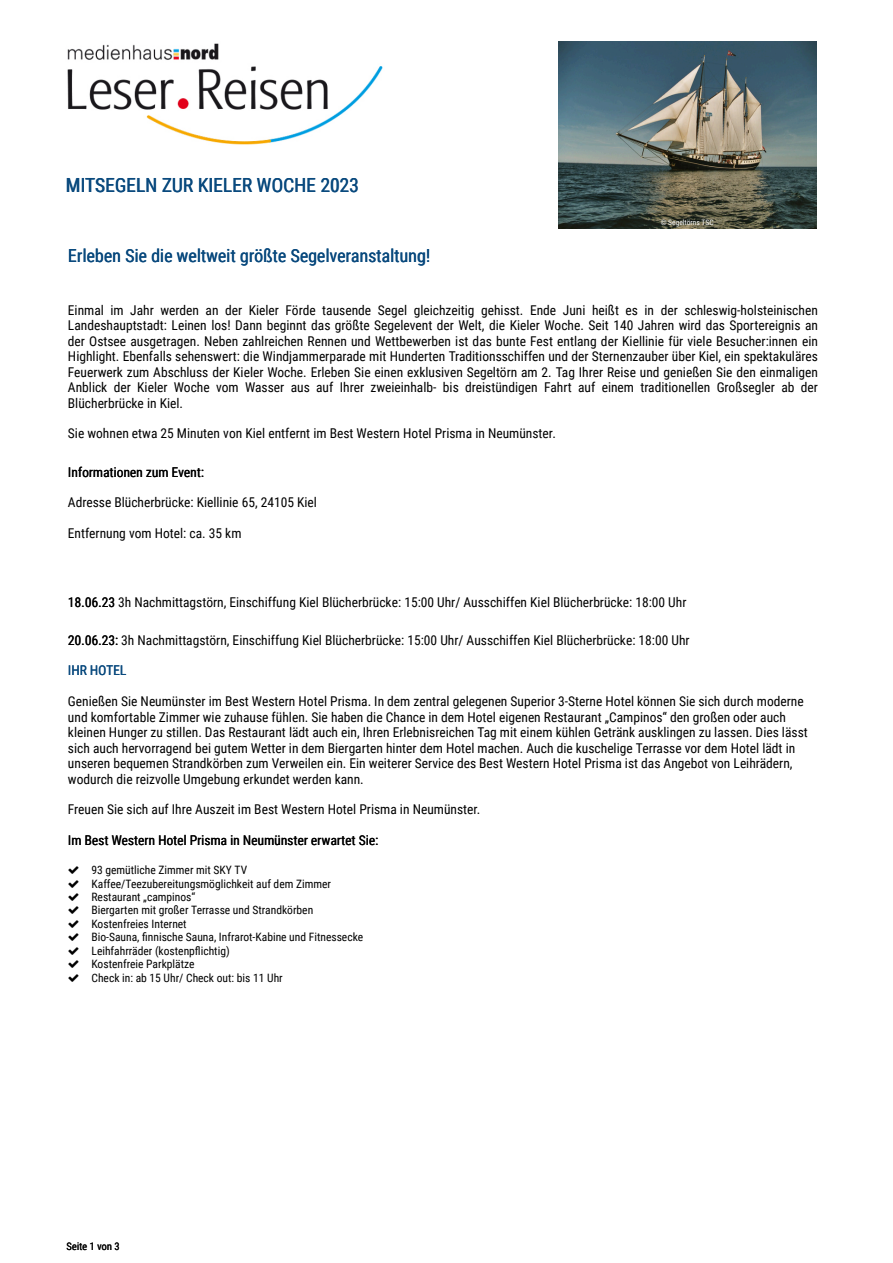
<style>
.page{position:relative;width:893px;height:1263px;background:#fff}
.page>*{position:absolute;margin:0;border:0;box-sizing:border-box;transform-origin:0 0}
.t1{font:19.5px "Roboto Condensed";color:#0a4a7e}
.t2{font:18px "Roboto Condensed";color:#0a4a7e}
.t3{font:13.5px/15.5px "Roboto Condensed";color:#000;text-align:justify}
.t4{font:13.5px "Roboto Condensed";color:#0a4a7e}
.t5{font:11.55px/13.5px "Roboto Condensed";color:#000}
.t6{font:10.5px "Roboto Condensed";color:#000}
.t7{font:7.5px "Roboto Condensed";color:#fff}
</style>
<div class="page">
<img style="left:67px;top:43px;width:316px;height:102px">
<img style="left:558px;top:41px;width:258px;height:188px">
<h1 class="t1" style="left:66px;top:176px;width:295px">MITSEGELN ZUR KIELER WOCHE 2023</h1>
<p class="t7" style="left:661px;top:219px;width:54px">© Segeltörns TSC</p>
<h2 class="t2" style="left:68px;top:247px;width:364px">Erleben Sie die weltweit größte Segelveranstaltung!</h2>
<p class="t3" style="left:68px;top:303px;width:752px">Einmal im Jahr werden an der Kieler Förde tausende Segel gleichzeitig gehisst. Ende Juni heißt es in der schleswig-holsteinischen Landeshauptstadt: Leinen los! Dann beginnt das größte Segelevent der Welt, die Kieler Woche. Seit 140 Jahren wird das Sportereignis an der Ostsee ausgetragen. Neben zahlreichen Rennen und Wettbewerben ist das bunte Fest entlang der Kiellinie für viele Besucher:innen ein Highlight. Ebenfalls sehenswert: die Windjammerparade mit Hunderten Traditionsschiffen und der Sternenzauber über Kiel, ein spektakuläres Feuerwerk zum Abschluss der Kieler Woche. Erleben Sie einen exklusiven Segeltörn am 2. Tag Ihrer Reise und genießen Sie den einmaligen Anblick der Kieler Woche vom Wasser aus auf Ihrer zweieinhalb- bis dreistündigen Fahrt auf einem traditionellen Großsegler ab der Blücherbrücke in Kiel.</p>
<p class="t3" style="left:68px;top:427px;width:489px">Sie wohnen etwa 25 Minuten von Kiel entfernt im Best Western Hotel Prisma in Neumünster.</p>
<p class="t3" style="left:68px;top:465px;width:137px">Informationen zum Event:</p>
<p class="t3" style="left:68px;top:496px;width:251px">Adresse Blücherbrücke: Kiellinie 65, 24105 Kiel</p>
<p class="t3" style="left:68px;top:526px;width:175px">Entfernung vom Hotel: ca. 35 km</p>
<p class="t3" style="left:68px;top:595px;width:620px">18.06.23 3h Nachmittagstörn, Einschiffung Kiel Blücherbrücke: 15:00 Uhr/ Ausschiffen Kiel Blücherbrücke: 18:00 Uhr</p>
<p class="t3" style="left:68px;top:633px;width:623px">20.06.23: 3h Nachmittagstörn, Einschiffung Kiel Blücherbrücke: 15:00 Uhr/ Ausschiffen Kiel Blücherbrücke: 18:00 Uhr</p>
<p class="t4" style="left:68px;top:665px;width:60px">IHR HOTEL</p>
<p class="t3" style="left:68px;top:694px;width:741px;text-align:left">Genießen Sie Neumünster im Best Western Hotel Prisma. In dem zentral gelegenen Superior 3-Sterne Hotel können Sie sich durch moderne und komfortable Zimmer wie zuhause fühlen. Sie haben die Chance in dem Hotel eigenen Restaurant „Campinos“ den großen oder auch kleinen Hunger zu stillen. Das Restaurant lädt auch ein, Ihren Erlebnisreichen Tag mit einem kühlen Getränk ausklingen zu lassen. Dies lässt sich auch hervorragend bei gutem Wetter in dem Biergarten hinter dem Hotel machen. Auch die kuschelige Terrasse vor dem Hotel lädt in unseren bequemen Strandkörben zum Verweilen ein. Ein weiterer Service des Best Western Hotel Prisma ist das Angebot von Leihrädern, wodurch die reizvolle Umgebung erkundet werden kann.</p>
<p class="t3" style="left:68px;top:803px;width:414px">Freuen Sie sich auf Ihre Auszeit im Best Western Hotel Prisma in Neumünster.</p>
<p class="t3" style="left:68px;top:833px;width:312px">Im Best Western Hotel Prisma in Neumünster erwartet Sie:</p>
<p class="t5" style="left:92px;top:864px;width:273px">93 gemütliche Zimmer mit SKY TV Kaffee/Teezubereitungsmöglichkeit auf dem Zimmer Restaurant „campinos“<br>Biergarten mit großer Terrasse und Strandkörben Kostenfreies Internet<br>Bio-Sauna, finnische Sauna, Infrarot-Kabine und Fitnessecke Leihfahrräder (kostenpflichtig)<br>Kostenfreie Parkplätze<br>Check in: ab 15 Uhr/ Check out: bis 11 Uhr</p>
<p class="t6" style="left:66px;top:1242px;width:55px">Seite 1 von 3</p>
</div>
